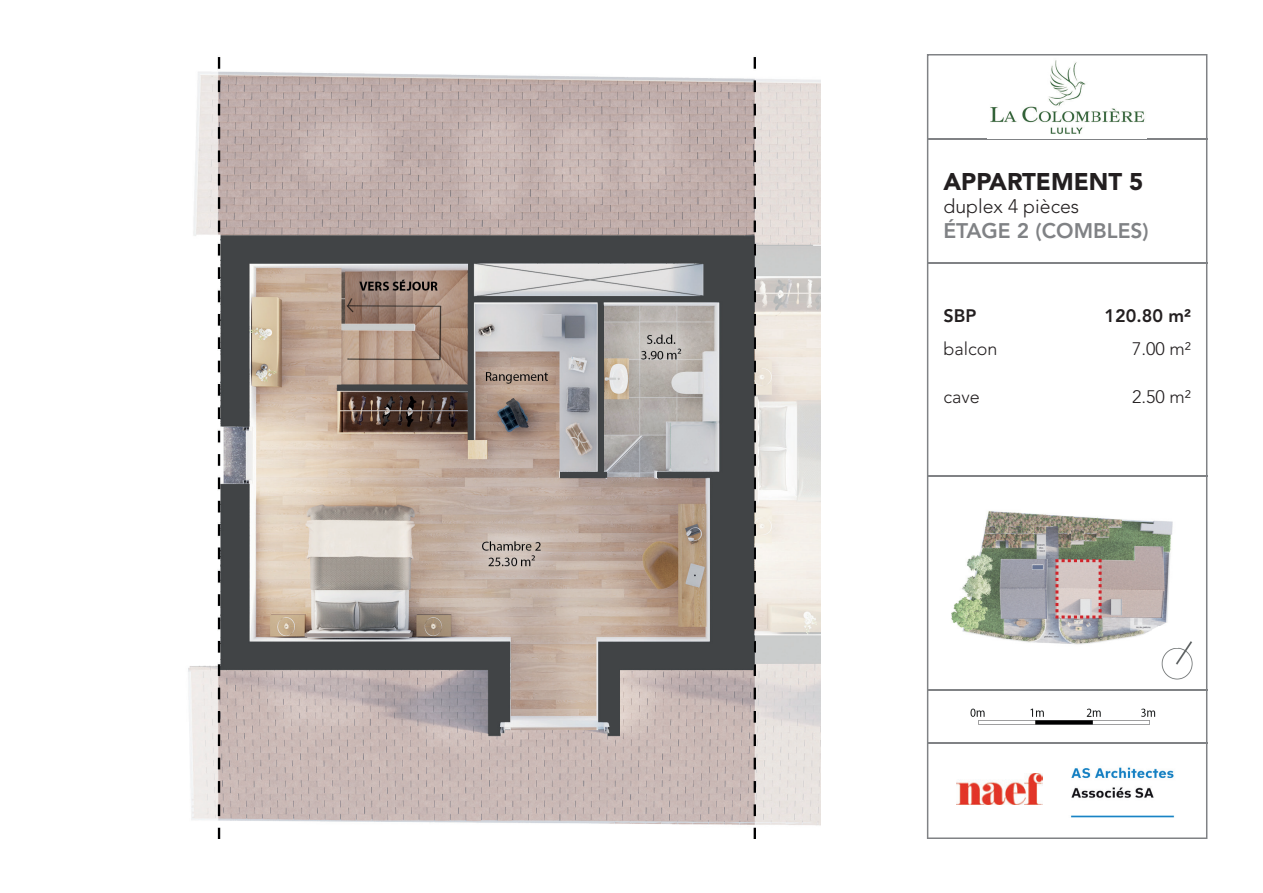
<style>
.page{position:relative;width:1263px;height:893px;background:#fff}
.page>*{position:absolute;margin:0;border:0;box-sizing:border-box;transform-origin:0 0}
.t1{font:900 24px "Avenir LT Std";color:#231f20}
.t2{font:800 21px "Avenir LT Std";color:#808285}
.t3{font:300 19.5px "Avenir LT Std";color:#231f20}
.t4{font:300 18px "Avenir LT Std";color:#231f20}
.t5{font:800 18px "Avenir LT Std";color:#231f20}
</style>
<div class="page">
<svg style="left:927px;top:54px;width:280px;height:785px"></svg>
<img style="left:966px;top:705px;width:200px;height:34px">
<img style="left:188px;top:57px;width:633px;height:782px">
<svg style="left:1055px;top:559px;width:46px;height:59px;background:#d2b7b6"></svg>
<h1 class="t1" style="left:943px;top:167px;width:202px">APPARTEMENT 5</h1>
<p class="t3" style="left:943px;top:195px;width:137px">duplex 4 pièces</p>
<p class="t2" style="left:943px;top:219px;width:207px">ÉTAGE 2 (COMBLES)</p>
<p class="t5" style="left:943px;top:305px;width:34px">SBP</p>
<p class="t5" style="left:1104px;top:305px;width:88px">120.80 m²</p>
<p class="t4" style="left:943px;top:338px;width:56px">balcon</p>
<p class="t4" style="left:1132px;top:338px;width:60px">7.00 m²</p>
<p class="t4" style="left:943px;top:386px;width:38px">cave</p>
<p class="t4" style="left:1132px;top:386px;width:60px">2.50 m²</p>
</div>
